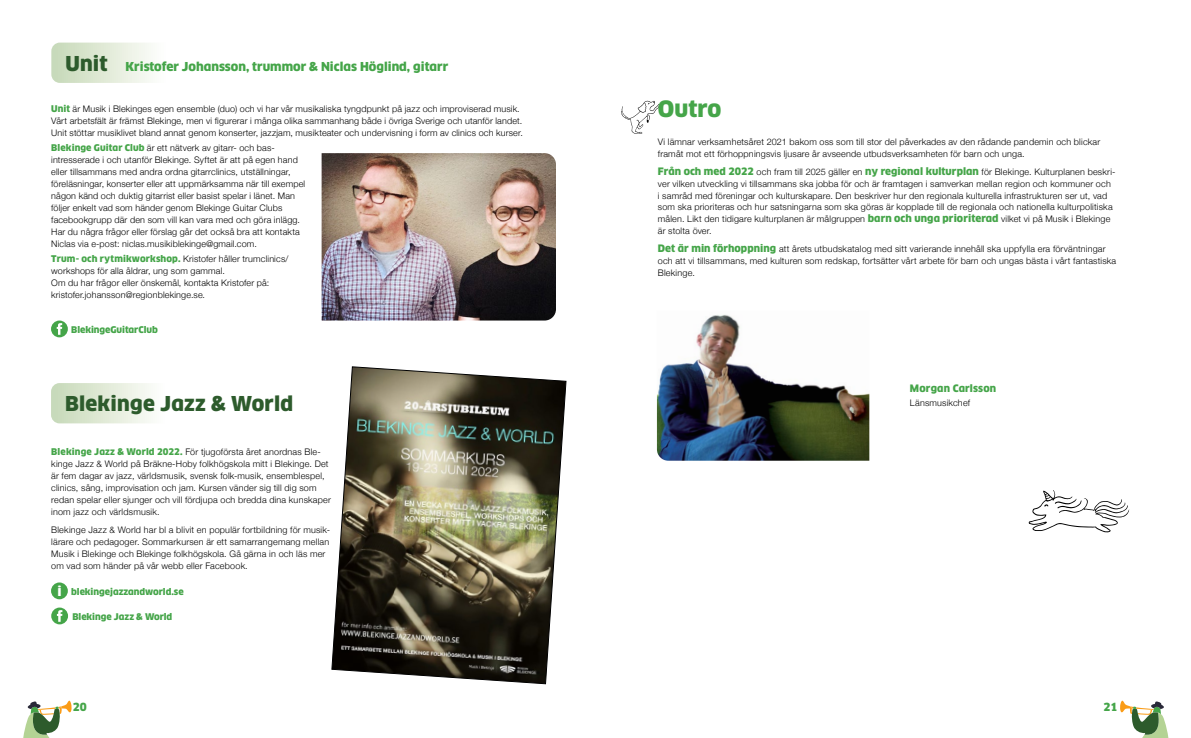
<style>
.page{position:relative;width:1191px;height:738px;background:#fff}
.page>*{position:absolute;margin:0;border:0;box-sizing:border-box;transform-origin:0 0}
.t1{font:900 22px "Clan OT";color:#45a549}
.t2{font:900 20px "Clan OT";letter-spacing:.01em;color:#2d5b2c}
.t3{font:900 13px "Clan OT";color:#fff}
.t4{font:900 12px "Clan OT";color:#45a549}
.t5{font:900 11px "Clan OT";color:#45a549}
.t6{font:900 10px "Clan OT";letter-spacing:.015em;color:#45a549}
.t7{font:300 9px/12px "Helvetica Neue";letter-spacing:.02em;color:#000}
.t8{font:900 9px "Clan OT";letter-spacing:-.005em;color:#45a549}
.s1{font-size:20px;color:#2d5b2c}
.s2{font-family:"Clan OT";font-weight:900;color:#45a549}
.s3{font-family:"Clan OT";font-weight:900;font-size:10px;color:#45a549}
</style>
<div class="page">
<svg style="left:23px;top:700px;width:49px;height:37px"></svg>
<svg style="left:1120px;top:700px;width:49px;height:37px"></svg>
<img style="left:657px;top:314px;width:212px;height:146px">
<svg style="left:51px;top:607px;width:17px;height:17px"></svg>
<svg style="left:57px;top:609px;width:5px;height:12px"></svg>
<div style="left:51px;top:582px;width:17px;height:17px;background:#45a549;border-radius:50%"></div>
<svg style="left:51px;top:383px;width:528px;height:40px"></svg>
<img style="left:332px;top:366px;width:234px;height:317px">
<svg style="left:1028px;top:490px;width:101px;height:42px"></svg>
<svg style="left:621px;top:101px;width:38px;height:33px"></svg>
<img style="left:321px;top:153px;width:235px;height:167px">
<svg style="left:51px;top:43px;width:528px;height:40px"></svg>
<svg style="left:51px;top:320px;width:17px;height:17px"></svg>
<svg style="left:57px;top:323px;width:5px;height:11px"></svg>
<h3 class="t4" style="left:65px;top:59px;width:384px"><span class="s1">Unit</span> Kristofer Johansson, trummor &amp; Niclas Höglind, gitarr</h3>
<p class="t7" style="left:51px;top:102px;width:473px"><span class="s2">Unit</span> är Musik i Blekinges egen ensemble (duo) och vi har vår musikaliska tyngdpunkt på jazz och improviserad musik.<br>Vårt arbetsfält är främst Blekinge, men vi figurerar i många olika sammanhang både i övriga Sverige och utanför landet.<br>Unit stöttar musiklivet bland annat genom konserter, jazzjam, musikteater och undervisning i form av clinics och kurser.</p>
<p class="t7" style="left:51px;top:141px;width:255px"><span class="s2">Blekinge Guitar Club</span> är ett nätverk av gitarr- och bas&shy;intresserade i och utanför Blekinge. Syftet är att på egen hand eller tillsammans med andra ordna gitarrclinics, utställningar, föreläsningar, konserter eller att uppmärksamma när till exempel någon känd och duktig gitarrist eller basist spelar i länet. Man följer enkelt vad som händer genom Blekinge Guitar Clubs facebookgrupp där den som vill kan vara med och göra inlägg.<br>Har du några frågor eller förslag går det också bra att kontakta Niclas via e-post: niclas.musikiblekinge@gmail.com.</p>
<p class="t7" style="left:51px;top:252px;width:239px"><span class="s2">Trum- och rytmikworkshop.</span> Kristofer håller trumclinics/ workshops för alla åldrar, ung som gammal.<br>Om du har frågor eller önskemål, kontakta Kristofer på: kristofer.johansson@regionblekinge.se.</p>
<p class="t8" style="left:71px;top:324px;width:88px">BlekingeGuitarClub</p>
<h2 class="t2" style="left:65px;top:391px;width:230px">Blekinge Jazz &amp; World</h2>
<p class="t7" style="left:51px;top:445px;width:281px"><span class="s2">Blekinge Jazz &amp; World 2022.</span> För tjugoförsta året anordnas Ble&shy;kinge Jazz &amp; World på Bräkne-Hoby folkhögskola mitt i Blekinge. Det är fem dagar av jazz, världsmusik, svensk folk-musik, ensemblespel, clinics, sång, improvisation och jam. Kursen vänder sig till dig som redan spelar eller sjunger och vill fördjupa och bredda dina kunskaper inom jazz och världsmusik.</p>
<p class="t7" style="left:51px;top:523px;width:280px">Blekinge Jazz &amp; World har bl a blivit en populär fortbildning för musik&shy;lärare och pedagoger. Sommarkursen är ett samarrangemang mellan Musik i Blekinge och Blekinge folkhögskola. Gå gärna in och läs mer om vad som händer på vår webb eller Facebook.</p>
<h3 class="t3" style="left:57px;top:583px;width:6px">i</h3>
<p class="t8" style="left:71px;top:586px;width:114px">blekingejazzandworld.se</p>
<p class="t8" style="left:72px;top:610px;width:101px">Blekinge Jazz &amp; World</p>
<h1 class="t1" style="left:658px;top:96px;width:65px">Outro</h1>
<p class="t7" style="left:658px;top:135px;width:444px">Vi lämnar verksamhetsåret 2021 bakom oss som till stor del påverkades av den rådande pandemin och blickar framåt mot ett förhoppningsvis ljusare år avseende utbudsverksamheten för barn och unga.</p>
<p class="t7" style="left:658px;top:165px;width:459px"><span class="s3">Från och med 2022</span> och fram till 2025 gäller en <span class="s3">ny regional kulturplan</span> för Blekinge. Kulturplanen beskri&shy;ver vilken utveckling vi tillsammans ska jobba för och är framtagen i samverkan mellan region och kommuner och<br>i samråd med föreningar och kulturskapare. Den beskriver hur den regionala kulturella infrastrukturen ser ut, vad</p>
<p class="t7" style="left:658px;top:199px;width:456px">som ska prioriteras och hur satsningarna som ska göras är kopplade till de regionala och nationella kulturpolitiska målen. Likt den tidigare kulturplanen är målgruppen <span class="s3">barn och unga prioriterad</span> vilket vi på Musik i Blekinge är stolta över.</p>
<p class="t7" style="left:658px;top:241px;width:460px"><span class="s3">Det är min förhoppning</span> att årets utbudskatalog med sitt varierande innehåll ska uppfylla era förväntningar och att vi tillsammans, med kulturen som redskap, fortsätter vårt arbete för barn och ungas bästa i vårt fantastiska<br>Blekinge.</p>
<p class="t6" style="left:910px;top:382px;width:88px">Morgan Carlsson</p>
<p class="t7" style="left:910px;top:396px;width:62px">Länsmusikchef</p>
<p class="t5" style="left:73px;top:699px;width:15px">20</p>
<p class="t5" style="left:1103px;top:699px;width:15px">21</p>
</div>
